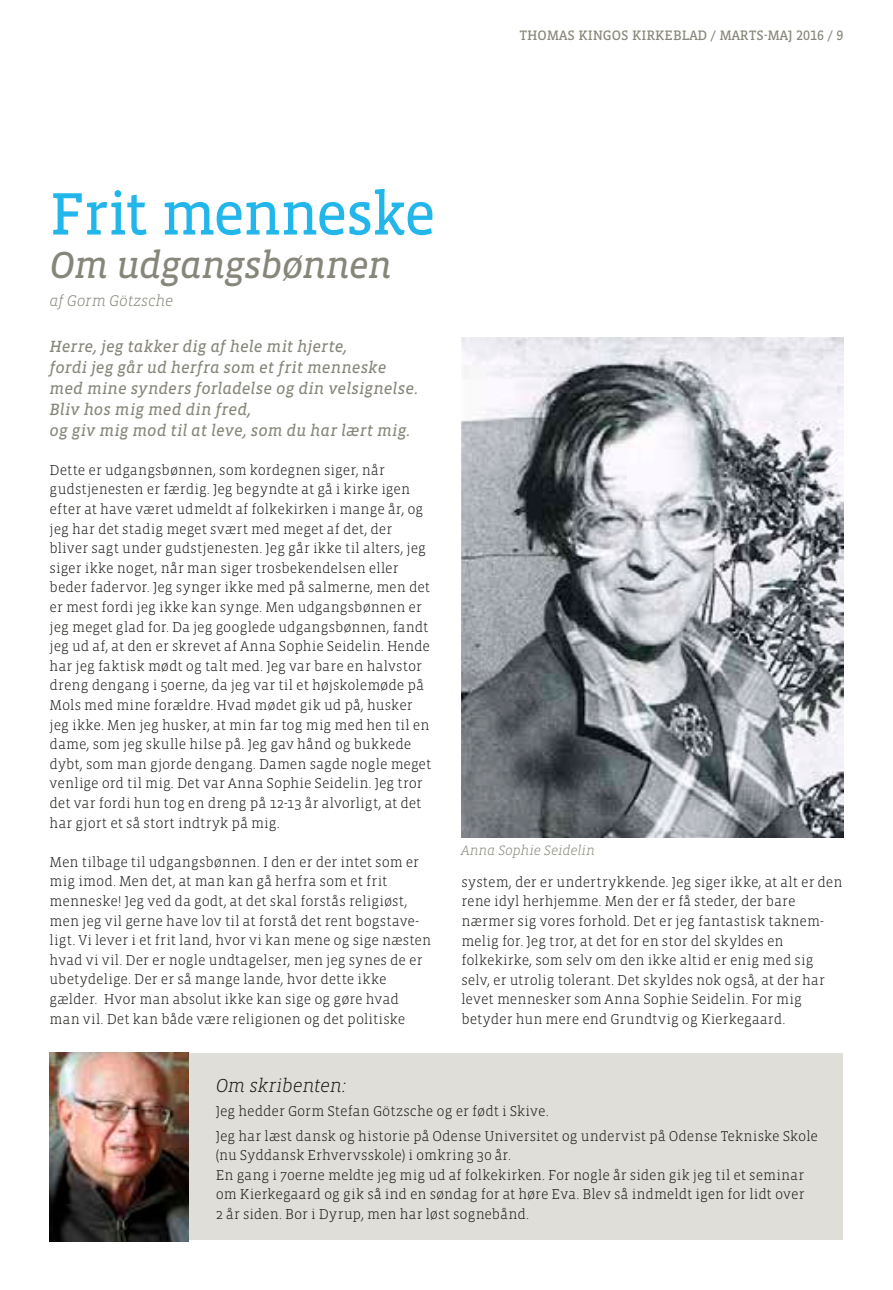
<style>
.page{position:relative;width:893px;height:1290px;background:#fff}
.page>*{position:absolute;margin:0;border:0;box-sizing:border-box;transform-origin:0 0}
.t1{font:61.25px "Vista Slab OT";letter-spacing:-.035em;color:#22b6eb}
.t2{font:italic 38.5px "Vista Slab OT";letter-spacing:-.03em;color:#87867a}
.t3{font:italic 300 19.25px "Vista Slab OT";letter-spacing:-.025em;color:#1d1d1b}
.t4{font:italic 16.62px/21px "Vista Slab OT";color:#87867a}
.t5{font:italic 300 15.75px "Vista Slab OT";letter-spacing:-.015em;color:#87867a}
.t6{font:300 14.53px/19.6px "Vista Slab OT";letter-spacing:.005em;color:#1d1d1b}
.t7{font:14px "Vista Slab OT";color:#87867a}
.t8{font:italic 300 14px "Vista Slab OT";letter-spacing:-.01em;color:#87867a}
</style>
<div class="page">
<div style="left:50px;top:1053px;width:793px;height:187px;background:#dfded9"></div>
<img style="left:50px;top:1052px;width:139px;height:189px">
<img style="left:461px;top:337px;width:382px;height:500px">
<p class="t7" style="left:519px;top:28px;width:325px">THOMAS KINGOS KIRKEBLAD / MARTS-MAJ 2016 / 9</p>
<h1 class="t1" style="left:50px;top:182px;width:388px">Frit menneske</h1>
<h2 class="t2" style="left:50px;top:246px;width:344px">Om udgangsbønnen</h2>
<p class="t5" style="left:50px;top:293px;width:125px">af Gorm Götzsche</p>
<p class="t4" style="left:50px;top:336px;width:370px">Herre, jeg takker dig af hele mit hjerte,<br>fordi jeg går ud herfra som et frit menneske med mine synders forladelse og din velsignelse.<br>Bliv hos mig med din fred,<br>og giv mig mod til at leve, som du har lært mig.</p>
<p class="t6" style="left:50px;top:460px;width:383px">Dette er udgangsbønnen, som kordegnen siger, når gudstjenesten er færdig. Jeg begyndte at gå i kirke igen efter at have været udmeldt af folkekirken i mange år, og jeg har det stadig meget svært med meget af det, der bliver sagt under gudstjenesten. Jeg går ikke til alters, jeg siger ikke noget, når man siger trosbekendelsen eller beder fadervor. Jeg synger ikke med på salmerne, men det er mest fordi jeg ikke kan synge. Men udgangsbønnen er jeg meget glad for. Da jeg googlede udgangsbønnen, fandt jeg ud af, at den er skrevet af Anna Sophie Seidelin. Hende har jeg faktisk mødt og talt med. Jeg var bare en halvstor dreng dengang i 50erne, da jeg var til et højskolemøde på Mols med mine forældre. Hvad mødet gik ud på, husker jeg ikke. Men jeg husker, at min far tog mig med hen til en dame, som jeg skulle hilse på. Jeg gav hånd og bukkede dybt, som man gjorde dengang. Damen sagde nogle meget venlige ord til mig. Det var Anna Sophie Seidelin. Jeg tror det var fordi hun tog en dreng på 12-13 år alvorligt, at det har gjort et så stort indtryk på mig.</p>
<p class="t6" style="left:50px;top:852px;width:383px">Men tilbage til udgangsbønnen. I den er der intet som er mig imod. Men det, at man kan gå herfra som et frit menneske! Jeg ved da godt, at det skal forstås religiøst, men jeg vil gerne have lov til at forstå det rent bogstave&shy;ligt. Vi lever i et frit land, hvor vi kan mene og sige næsten hvad vi vil. Der er nogle undtagelser, men jeg synes de er ubetydelige. Der er så mange lande, hvor dette ikke gælder. Hvor man absolut ikke kan sige og gøre hvad man vil. Det kan både være religionen og det politiske</p>
<p class="t8" style="left:461px;top:843px;width:135px">Anna Sophie Seidelin</p>
<p class="t6" style="left:461px;top:872px;width:383px">system, der er undertrykkende. Jeg siger ikke, at alt er den rene idyl herhjemme. Men der er få steder, der bare nærmer sig vores forhold. Det er jeg fantastisk taknem&shy;melig for. Jeg tror, at det for en stor del skyldes en folkekirke, som selv om den ikke altid er enig med sig selv, er utrolig tolerant. Det skyldes nok også, at der har levet mennesker som Anna Sophie Seidelin. For mig betyder hun mere end Grundtvig og Kierkegaard.</p>
<h3 class="t3" style="left:216px;top:1075px;width:131px">Om skribenten:</h3>
<p class="t6" style="left:216px;top:1099px;width:604px;line-height:24.5px">Jeg hedder Gorm Stefan Götzsche og er født i Skive.<br>Jeg har læst dansk og historie på Odense Universitet og undervist på Odense Tekniske Skole</p>
<p class="t6" style="left:216px;top:1146px;width:590px">(nu Syddansk Erhvervsskole) i omkring 30 år.<br>En gang i 70erne meldte jeg mig ud af folkekirken. For nogle år siden gik jeg til et seminar om Kierkegaard og gik så ind en søndag for at høre Eva. Blev så indmeldt igen for lidt over 2 år siden. Bor i Dyrup, men har løst sognebånd.</p>
</div>
